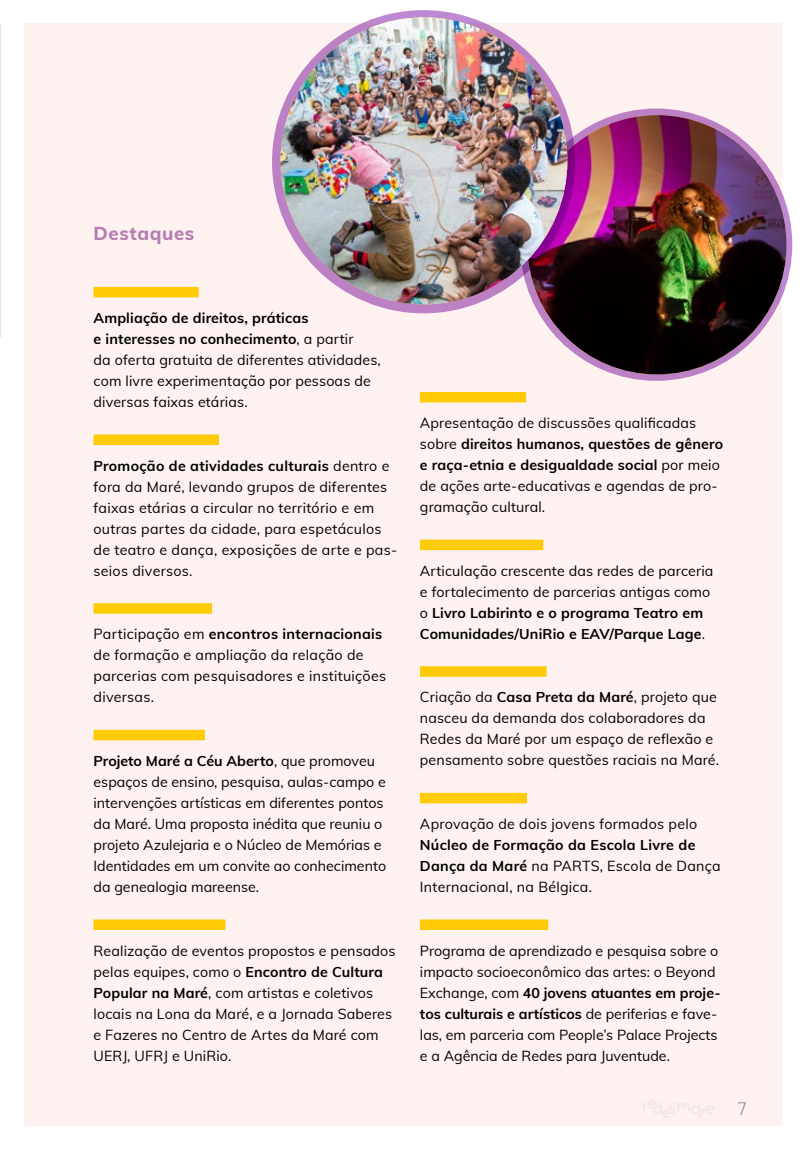
<style>
.page{position:relative;width:808px;height:1149px;background:#fff}
.page>*{position:absolute;margin:0;border:0;box-sizing:border-box;transform-origin:0 0}
.t1{font:800 18.75px "Muli";letter-spacing:.03em;color:#b77fb2}
.t2{font:300 18px "Barlow";color:#7d7c7d}
.t3{font:14.25px/21px "Muli";letter-spacing:.01em;color:#000}
.s1{font-weight:700}
</style>
<div class="page">
<div style="left:25px;top:23px;width:757px;height:1102px;background:#fef2f0"></div>
<div style="left:94px;top:287px;width:105px;height:10px;background:#ffca06"></div>
<div style="left:94px;top:434px;width:125px;height:11px;background:#ffca06"></div>
<div style="left:94px;top:603px;width:118px;height:10px;background:#ffca06"></div>
<div style="left:94px;top:729px;width:111px;height:11px;background:#ffca06"></div>
<div style="left:94px;top:919px;width:131px;height:10px;background:#ffca06"></div>
<div style="left:420px;top:392px;width:106px;height:10px;background:#ffca06"></div>
<div style="left:420px;top:539px;width:123px;height:11px;background:#ffca06"></div>
<div style="left:420px;top:666px;width:127px;height:10px;background:#ffca06"></div>
<div style="left:420px;top:792px;width:107px;height:11px;background:#ffca06"></div>
<div style="left:420px;top:919px;width:128px;height:10px;background:#ffca06"></div>
<svg style="left:520px;top:108px;width:272px;height:273px;fill:#bc81c5"></svg>
<img style="left:527px;top:115px;width:259px;height:259px;border-radius:130px">
<svg style="left:272px;top:10px;width:303px;height:303px;fill:#bc81c5"></svg>
<img style="left:280px;top:17px;width:287px;height:287px;border-radius:143px">
<h1 class="t1" style="left:94px;top:219px;width:102px">Destaques</h1>
<p class="t3" style="left:94px;top:306px;width:289px"><span class="s1">Ampliação de direitos, práticas<br>e interesses no conhecimento</span>, a partir<br>da oferta gratuita de diferentes atividades, com livre experimentação por pessoas de diversas faixas etárias.</p>
<p class="t3" style="left:94px;top:454px;width:305px"><span class="s1">Promoção de atividades culturais</span> dentro e fora da Maré, levando grupos de diferentes faixas etárias a circular no território e em outras partes da cidade, para espetáculos de teatro e dança, exposições de arte e pas&shy;seios diversos.</p>
<p class="t3" style="left:94px;top:622px;width:294px">Participação em <span class="s1">encontros internacionais </span>de formação e ampliação da relação de parcerias com pesquisadores e instituições diversas.</p>
<p class="t3" style="left:94px;top:749px;width:294px"><span class="s1">Projeto Maré a Céu Aberto</span>, que promoveu espaços de ensino, pesquisa, aulas-campo e intervenções artísticas em diferentes pontos da Maré. Uma proposta inédita que reuniu o projeto Azulejaria e o Núcleo de Memórias e Identidades em um convite ao conhecimento da genealogia mareense.</p>
<p class="t3" style="left:94px;top:939px;width:304px">Realização de eventos propostos e pensados pelas equipes, como o <span class="s1">Encontro de Cultura Popular na Maré</span>, com artistas e coletivos locais na Lona da Maré, e a Jornada Saberes e Fazeres no Centro de Artes da Maré com UERJ, UFRJ e UniRio.</p>
<p class="t3" style="left:420px;top:411px;width:305px">Apresentação de discussões qualificadas sobre <span class="s1">direitos humanos, questões de gênero e raça-etnia e desigualdade social</span> por meio de ações arte-educativas e agendas de pro&shy;gramação cultural.</p>
<p class="t3" style="left:420px;top:559px;width:295px">Articulação crescente das redes de parceria e fortalecimento de parcerias antigas como o <span class="s1">Livro Labirinto e o programa Teatro em Comunidades/UniRio e EAV/Parque Lage</span>.</p>
<p class="t3" style="left:420px;top:685px;width:301px">Criação da <span class="s1">Casa Preta da Maré</span>, projeto que nasceu da demanda dos colaboradores da Redes da Maré por um espaço de reflexão e pensamento sobre questões raciais na Maré.</p>
<p class="t3" style="left:420px;top:812px;width:279px">Aprovação de dois jovens formados pelo</p>
<p class="t3" style="left:420px;top:833px;width:302px"><span class="s1">Núcleo de Formação da Escola Livre de<br>Dança da Maré</span> na PARTS, Escola de Dança<br>Internacional, na Bélgica.</p>
<p class="t3" style="left:420px;top:939px;width:302px">Programa de aprendizado e pesquisa sobre o impacto socioeconômico das artes: o Beyond Exchange, com <span class="s1">40 jovens atuantes em proje&shy;tos culturais e artísticos</span> de periferias e fave&shy;las, em parceria com People’s Palace Projects e a Agência de Redes para Juventude.</p>
<p class="t2" style="left:738px;top:1096px;width:10px">7</p>
</div>
